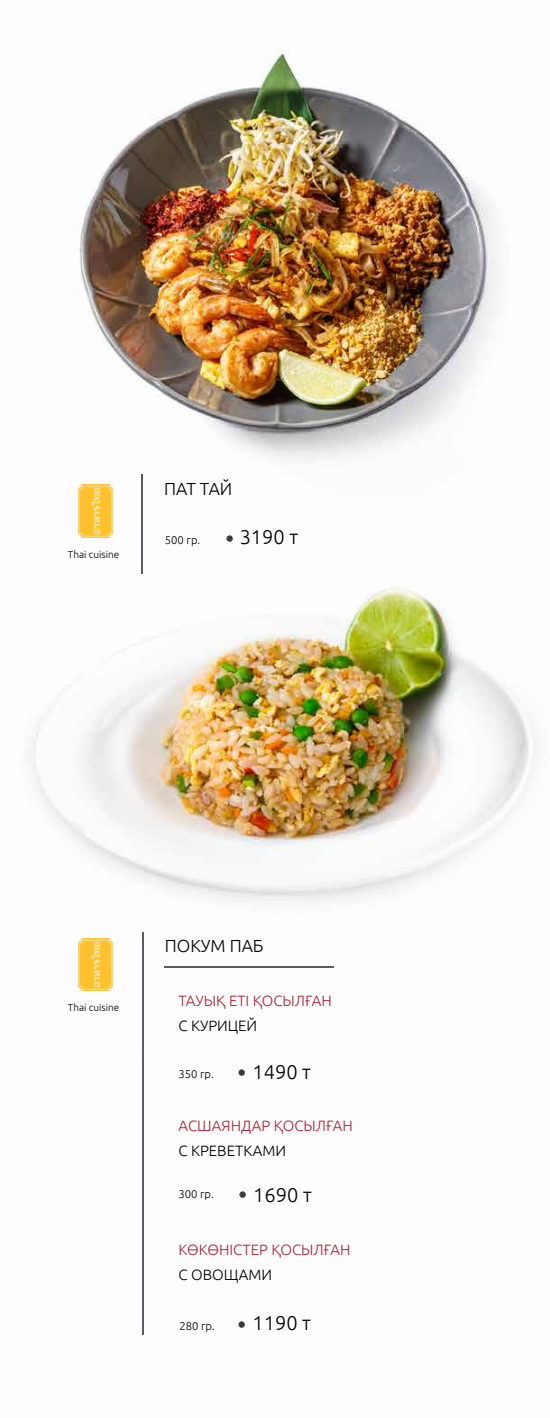
<style>
.page{position:relative;width:550px;height:1418px;background:#fff}
.page>*{position:absolute;margin:0;border:0;box-sizing:border-box;transform-origin:0 0}
.t1{font:300 20px "Ubuntu";color:#000}
.t2{font:300 17.5px "Ubuntu";color:#000}
.t3{font:300 15px "Ubuntu";color:#ac2234}
.t4{font:300 15px "Ubuntu";color:#000}
.t5{font:300 11.25px "Ubuntu";color:#000}
.t6{font:300 10px "Ubuntu";color:#000}
</style>
<div class="page">
<img style="left:31px;top:50px;width:505px;height:1285px">
<img style="left:78px;top:485px;width:34px;height:52px">
<img style="left:78px;top:938px;width:34px;height:52px">
<img style="left:141px;top:475px;width:1px;height:98px">
<svg style="left:226px;top:535px;width:6px;height:6px"></svg>
<img style="left:142px;top:932px;width:1px;height:120px">
<img style="left:165px;top:966px;width:168px;height:1px">
<img style="left:142px;top:1174px;width:1px;height:159px">
<img style="left:142px;top:1052px;width:1px;height:122px">
<svg style="left:239px;top:1321px;width:6px;height:6px"></svg>
<svg style="left:239px;top:1191px;width:6px;height:6px"></svg>
<svg style="left:239px;top:1069px;width:6px;height:6px"></svg>
<p class="t6" style="left:68px;top:548px;width:53px">Thai cuisine</p>
<p class="t2" style="left:164px;top:478px;width:70px">ПАТ ТАЙ</p>
<p class="t5" style="left:165px;top:533px;width:37px">500 гр.</p>
<h1 class="t1" style="left:239px;top:525px;width:60px">3190 т</h1>
<p class="t6" style="left:68px;top:1001px;width:53px">Thai cuisine</p>
<p class="t2" style="left:165px;top:935px;width:100px">ПОКУМ ПАБ</p>
<p class="t3" style="left:178px;top:991px;width:155px">ТАУЫҚ ЕТІ ҚОСЫЛҒАН</p>
<p class="t4" style="left:178px;top:1017px;width:80px">С КУРИЦЕЙ</p>
<p class="t5" style="left:178px;top:1067px;width:37px">350 гр.</p>
<h1 class="t1" style="left:252px;top:1059px;width:60px">1490 т</h1>
<p class="t3" style="left:178px;top:1116px;width:176px">АСШАЯНДАР ҚОСЫЛҒАН</p>
<p class="t4" style="left:178px;top:1141px;width:109px">С КРЕВЕТКАМИ</p>
<p class="t5" style="left:178px;top:1186px;width:37px">300 гр.</p>
<h1 class="t1" style="left:253px;top:1183px;width:60px">1690 т</h1>
<p class="t3" style="left:178px;top:1240px;width:173px">КӨКӨНІСТЕР ҚОСЫЛҒАН</p>
<p class="t4" style="left:178px;top:1265px;width:95px">С ОВОЩАМИ</p>
<p class="t5" style="left:179px;top:1318px;width:37px">280 гр.</p>
<h1 class="t1" style="left:252px;top:1311px;width:60px">1190 т</h1>
</div>
